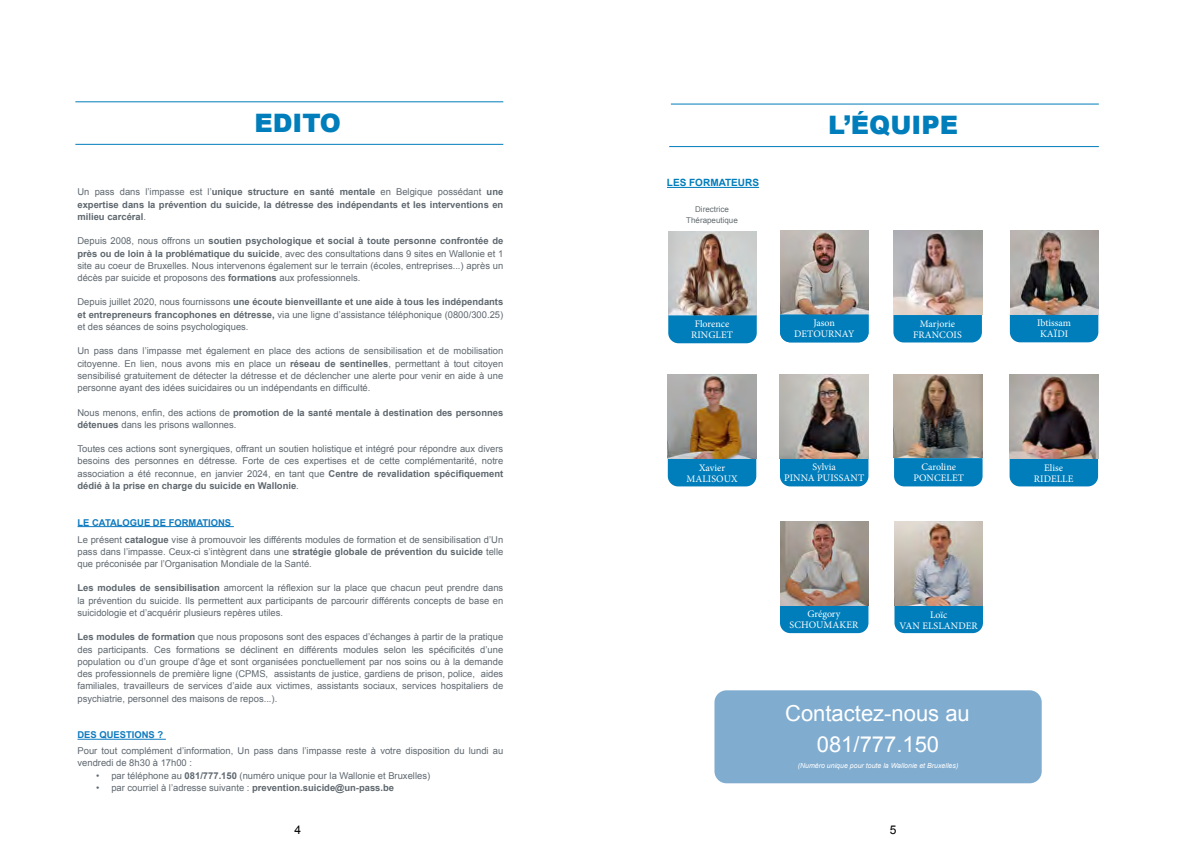
<style>
.page{position:relative;width:1191px;height:842px;background:#fff}
.page>*{position:absolute;margin:0;border:0;box-sizing:border-box;transform-origin:0 0}
.t1{font:900 25.4px "Arial";color:#007dbb}
.t2{font:22px/31px "Arial";color:#fff;text-align:center}
.t3{font:12px "Arial";color:#000}
.t4{font:10px/11px "Minion Pro";letter-spacing:.005em;color:#fff;text-align:center}
.t5{font:700 10px "Arial";color:#007dbb}
.t6{font:9.4px/12.2px "Arial";color:#5f686f;text-align:justify}
.t7{font:700 9.4px/12.2px "Arial";color:#5f686f;text-align:justify}
.t8{font:700 9.4px "Arial";color:#0e7abf}
.t9{font:8px/11px "Arial";color:#626a6e;text-align:center}
.t10{font:italic 7px "Arial";color:#fff}
.s1{font-weight:400}
.s2{font-weight:700}
.s3{font-weight:700;color:#0e7abf}
</style>
<div class="page">
<hr style="left:77px;top:526px;width:157px;height:1px;background:#0e7abf">
<hr style="left:77px;top:739px;width:89px;height:1px;background:#0e7abf">
<hr style="left:75px;top:144px;width:428px;height:1px;background:#007dbb">
<hr style="left:75px;top:101px;width:428px;height:1px;background:#007dbb">
<div style="left:668px;top:458px;width:88px;height:28px;background:#007dbb"></div>
<img style="left:668px;top:375px;width:88px;height:83px">
<div style="left:894px;top:458px;width:88px;height:28px;background:#007dbb"></div>
<img style="left:893px;top:375px;width:89px;height:83px">
<div style="left:780px;top:458px;width:88px;height:28px;background:#007dbb"></div>
<img style="left:780px;top:375px;width:88px;height:83px">
<div style="left:894px;top:606px;width:89px;height:27px;background:#007dbb"></div>
<img style="left:894px;top:522px;width:89px;height:84px">
<img style="left:668px;top:231px;width:88px;height:84px">
<div style="left:668px;top:315px;width:88px;height:28px;background:#007dbb"></div>
<hr style="left:669px;top:146px;width:429px;height:1px;background:#007dbb">
<hr style="left:671px;top:104px;width:427px;height:1px;background:#007dbb">
<hr style="left:667px;top:187px;width:92px;height:1px;background:#007dbb">
<div style="left:780px;top:606px;width:88px;height:27px;background:#007dbb"></div>
<img style="left:780px;top:522px;width:88px;height:83px">
<img style="left:780px;top:231px;width:88px;height:83px">
<div style="left:780px;top:314px;width:88px;height:28px;background:#007dbb"></div>
<div style="left:1009px;top:314px;width:89px;height:28px;background:#007dbb"></div>
<img style="left:1010px;top:231px;width:88px;height:83px">
<div style="left:1009px;top:459px;width:89px;height:27px;background:#007dbb"></div>
<img style="left:1009px;top:375px;width:89px;height:84px">
<div style="left:893px;top:315px;width:89px;height:27px;background:#007dbb"></div>
<img style="left:893px;top:231px;width:89px;height:84px">
<div style="left:714px;top:690px;width:327px;height:93px;background:#80acd0;border-radius:12px"></div>
<h1 class="t1" style="left:254px;top:105px;width:88px">EDITO</h1>
<p class="t7" style="left:77px;top:186px;width:427px"><span class="s1">Un pass dans l’impasse est l’</span>unique structure en santé mentale <span class="s1">en Belgique possédant</span> une expertise dans la prévention du suicide, la détresse des indépendants et les interventions en milieu carcéral<span class="s1">.</span></p>
<p class="t6" style="left:77px;top:235px;width:427px">Depuis 2008, nous offrons un <span class="s2">soutien psychologique et social à toute personne confrontée de près ou de loin à la problématique du suicide</span>, avec des consultations dans 9 sites en Wallonie et 1 site au coeur de Bruxelles. Nous intervenons également sur le terrain (écoles, entreprises...) après un décès par suicide et proposons des <span class="s2">formations</span> aux professionnels.</p>
<p class="t6" style="left:77px;top:296px;width:427px">Depuis juillet 2020, nous fournissons <span class="s2">une écoute bienveillante et une aide à tous les indépendants et entrepreneurs francophones en détresse,</span> via une ligne d’assistance téléphonique (0800/300.25) et des séances de soins psychologiques.</p>
<p class="t6" style="left:77px;top:345px;width:427px">Un pass dans l’impasse met également en place des actions de sensibilisation et de mobilisation citoyenne. En lien, nous avons mis en place un <span class="s2">réseau de sentinelles</span>, permettant à tout citoyen sensibilisé gratuitement de détecter la détresse et de déclencher une alerte pour venir en aide à une personne ayant des idées suicidaires ou un indépendants en difficulté.</p>
<p class="t7" style="left:77px;top:406px;width:427px"><span class="s1">Nous menons, enfin, des actions de</span> promotion de la santé mentale à destination des personnes détenues <span class="s1">dans les prisons wallonnes.</span></p>
<p class="t6" style="left:77px;top:443px;width:427px">Toutes ces actions sont synergiques, offrant un soutien holistique et intégré pour répondre aux divers besoins des personnes en détresse. Forte de ces expertises et de cette complémentarité, notre association a été reconnue, en janvier 2024, en tant que <span class="s2">Centre de revalidation spécifiquement dédié à la prise en charge du suicide en Wallonie</span>.</p>
<p class="t6" style="left:77px;top:514px;width:427px;line-height:16.9px"><span class="s3">LE CATALOGUE DE FORMATIONS<br></span>Le présent <span class="s2">catalogue</span> vise à promouvoir les différents modules de formation et de sensibilisation d’Un</p>
<p class="t6" style="left:77px;top:545px;width:427px">pass dans l’impasse. Ceux-ci s’intègrent dans une <span class="s2">stratégie globale de prévention du suicide</span> telle que préconisée par l’Organisation Mondiale de la Santé.</p>
<p class="t6" style="left:77px;top:582px;width:427px"><span class="s2">Les modules de sensibilisation</span> amorcent la réflexion sur la place que chacun peut prendre dans la prévention du suicide. Ils permettent aux participants de parcourir différents concepts de base en suicidologie et d’acquérir plusieurs repères utiles.</p>
<p class="t6" style="left:77px;top:631px;width:427px"><span class="s2">Les modules de formation</span> que nous proposons sont des espaces d’échanges à partir de la pratique des participants. Ces formations se déclinent en différents modules selon les spécificités d’une population ou d’un groupe d’âge et sont organisées ponctuellement par nos soins ou à la demande des professionnels de première ligne (CPMS, assistants de justice, gardiens de prison, police, aides familiales, travailleurs de services d’aide aux victimes, assistants sociaux, services hospitaliers de psychiatrie, personnel des maisons de repos...).</p>
<p class="t8" style="left:77px;top:729px;width:87px">DES QUESTIONS ?</p>
<p class="t6" style="left:77px;top:745px;width:427px">Pour tout complément d’information, Un pass dans l’impasse reste à votre disposition du lundi au vendredi de 8h30 à 17h00 :</p>
<p class="t6" style="left:96px;top:769px;width:335px">• par téléphone au <span class="s2">081/777.150</span> (numéro unique pour la Wallonie et Bruxelles)</p>
<p class="t6" style="left:96px;top:782px;width:299px">• par courriel à l’adresse suivante : <span class="s2">prevention.suicide@un-pass.be</span></p>
<p class="t3" style="left:294px;top:821px;width:8px">4</p>
<p class="t5" style="left:667px;top:176px;width:94px">LES FORMATEURS</p>
<p class="t9" style="left:686px;top:203px;width:53px">Directrice<br>Thérapeutique</p>
<h1 class="t1" style="left:828px;top:107px;width:131px">L’ÉQUIPE</h1>
<p class="t4" style="left:691px;top:318px;width:43px">Florence<br>RINGLET</p>
<p class="t4" style="left:794px;top:317px;width:62px">Jason<br>DETOURNAY</p>
<p class="t4" style="left:1037px;top:318px;width:35px;text-align:left">Ibtissam<br>KAÏDI</p>
<p class="t4" style="left:913px;top:318px;width:50px">Marjorie<br>FRANCOIS</p>
<p class="t4" style="left:686px;top:462px;width:53px">Xavier<br>MALISOUX</p>
<p class="t4" style="left:913px;top:461px;width:52px">Caroline<br>PONCELET</p>
<p class="t4" style="left:784px;top:462px;width:82px">Sylvia<br>PINNA PUISSANT</p>
<p class="t4" style="left:789px;top:609px;width:70px">Grégory<br>SCHOUMAKER</p>
<p class="t4" style="left:899px;top:609px;width:80px">Loïc<br>VAN ELSLANDER</p>
<h2 class="t2" style="left:785px;top:698px;width:186px">Contactez-nous au<br>081/777.150</h2>
<p class="t10" style="left:797px;top:761px;width:162px">(Numéro unique pour toute la Wallonie et Bruxelles)</p>
<p class="t3" style="left:890px;top:821px;width:8px">5</p>
<p class="t4" style="left:1033px;top:462px;width:41px">Elise<br>RIDELLE</p>
</div>
